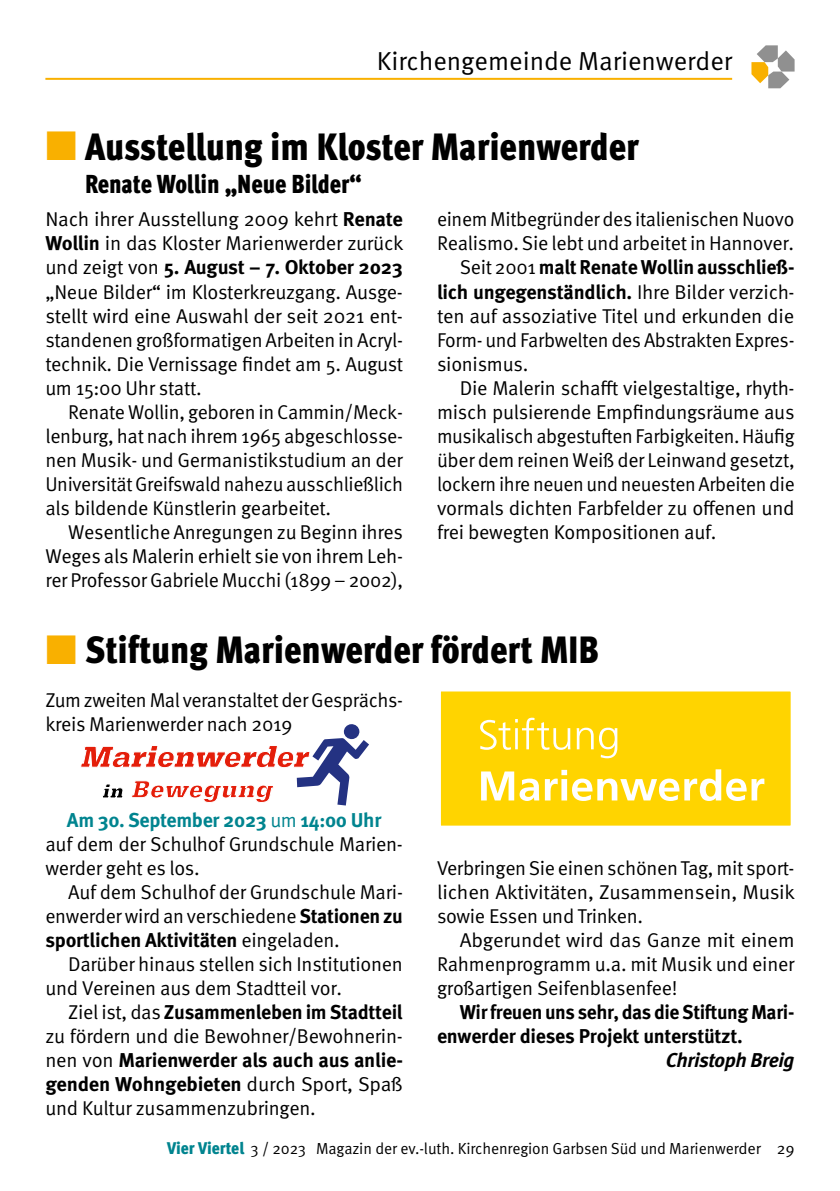
<style>
.page{position:relative;width:840px;height:1191px;background:#fff}
.page>*{position:absolute;margin:0;border:0;box-sizing:border-box;transform-origin:0 0}
.t1{font:900 condensed 38px "Meta Pro";color:#000}
.t2{font:26px "Meta Pro Norm";color:#000}
.t3{font:900 condensed 26px "Meta Pro";color:#000;scale:.95 1}
.t4{font:20px/24px "Meta Pro Norm";letter-spacing:-.015em;color:#000;text-align:justify}
.t5{font:700 20px/24px "Meta Pro";letter-spacing:-.015em;color:#000}
.t6{font:700 20px "Meta Pro";letter-spacing:-.015em;color:#00848f}
.t7{font:italic 700 20px "Meta Pro";letter-spacing:-.02em;color:#000}
.t8{font:16px "Meta Pro Norm";letter-spacing:-.01em;color:#000}
.s1{font-family:"European Pi Three";font-weight:400;font-stretch:normal;color:#f9b000}
.s2{font-family:"Meta Pro";font-weight:700}
.s3{font-family:"Meta Pro Norm";font-weight:400}
.s4{font-family:"Meta Pro";font-weight:900;font-stretch:condensed;font-size:17px;color:#00848f}
</style>
<div class="page">
<svg style="left:751px;top:45px;width:43px;height:43px"></svg>
<hr style="left:45px;top:78px;width:686px;height:2px;background:#f9b000">
<div style="left:438px;top:689px;width:354px;height:138px;background:#ffd400"></div>
<svg style="left:481px;top:769px;width:283px;height:32px"></svg>
<svg style="left:480px;top:717px;width:137px;height:41px"></svg>
<div style="left:437px;top:687px;width:357px;height:142px;border:4px solid #fff"></div>
<svg style="left:81px;top:724px;width:288px;height:82px"></svg>
<h2 class="t2" style="left:377px;top:42px;width:356px">Kirchengemeinde Marienwerder</h2>
<h1 class="t1" style="left:45px;top:116px;width:594px"><span class="s1">M</span> Ausstellung im Kloster Marienwerder</h1>
<h2 class="t3" style="left:85px;top:163px;width:292px">Renate Wollin „Neue Bilder“</h2>
<p class="t4" style="left:45px;top:206px;width:359px">Nach ihrer Ausstellung 2009 kehrt <span class="s2">Renate<br>Wollin</span> in das Kloster Marienwerder zurück</p>
<p class="t5" style="left:45px;top:254px;width:359px"><span class="s3">und zeigt von</span> 5. August – 7. Oktober 2023</p>
<p class="t4" style="left:45px;top:278px;width:359px">„Neue Bilder“ im Klosterkreuzgang. Ausge&shy;stellt wird eine Auswahl der seit 2021 ent&shy;standenen großformatigen Arbeiten in Acryl&shy;technik. Die Vernissage findet am 5. August um 15:00 Uhr statt.</p>
<p class="t4" style="left:45px;top:398px;width:359px;text-indent:23px">Renate Wollin, geboren in Cammin/Meck&shy;lenburg, hat nach ihrem 1965 abgeschlosse&shy;nen Musik- und Germanistikstudium an der Universität Greifswald nahezu ausschließlich als bildende Künstlerin gearbeitet.</p>
<p class="t4" style="left:45px;top:518px;width:359px;text-indent:23px">Wesentliche Anregungen zu Beginn ihres Weges als Malerin erhielt sie von ihrem Leh&shy;rer Professor Gabriele Mucchi (1899 – 2002),</p>
<p class="t4" style="left:437px;top:206px;width:358px">einem Mitbegründer des italienischen Nuovo<br>Realismo. Sie lebt und arbeitet in Hannover.</p>
<p class="t5" style="left:437px;top:254px;width:359px;text-align:right"><span class="s3">Seit 2001</span> malt Renate Wollin ausschließ&shy;lich ungegenständlich. <span class="s3">Ihre Bilder verzich-</span></p>
<p class="t4" style="left:437px;top:302px;width:359px">ten auf assoziative Titel und erkunden die Form- und Farbwelten des Abstrakten Expres&shy;sionismus.</p>
<p class="t4" style="left:437px;top:374px;width:359px;text-indent:23px">Die Malerin schafft vielgestaltige, rhyth&shy;misch pulsierende Empfindungsräume aus musikalisch abgestuften Farbigkeiten. Häufig über dem reinen Weiß der Leinwand gesetzt, lockern ihre neuen und neuesten Arbeiten die vormals dichten Farbfelder zu offenen und frei bewegten Kompositionen auf.</p>
<h1 class="t1" style="left:45px;top:620px;width:555px"><span class="s1">M</span> Stiftung Marienwerder fördert MIB</h1>
<p class="t4" style="left:45px;top:686px;width:359px">Zum zweiten Mal veranstaltet der Gesprächs&shy;kreis Marienwerder nach 2019</p>
<p class="t6" style="left:67px;top:804px;width:316px">Am 30. September 2023 <span class="s3">um</span> 14:00 Uhr</p>
<p class="t4" style="left:45px;top:830px;width:359px">auf dem der Schulhof Grundschule Marien&shy;werder geht es los.</p>
<p class="t4" style="left:45px;top:878px;width:359px;text-align:right">Auf dem Schulhof der Grundschule Mari&shy;enwerder wird an verschiedene <span class="s2">Stationen zu</span></p>
<p class="t5" style="left:45px;top:926px;width:296px">sportlichen Aktivitäten <span class="s3">eingeladen.</span></p>
<p class="t4" style="left:45px;top:950px;width:359px;text-indent:23px">Darüber hinaus stellen sich Institutionen und Vereinen aus dem Stadtteil vor.</p>
<p class="t5" style="left:68px;top:998px;width:336px"><span class="s3">Ziel ist, das</span> Zusammenleben im Stadtteil</p>
<p class="t4" style="left:45px;top:1022px;width:359px">zu fördern und die Bewohner/Bewohnerin-</p>
<p class="t5" style="left:45px;top:1046px;width:359px"><span class="s3">nen von</span> Marienwerder als auch aus anlie&shy;genden Wohngebieten <span class="s3">durch Sport, Spaß</span></p>
<p class="t4" style="left:45px;top:1094px;width:272px">und Kultur zusammenzubringen.</p>
<p class="t4" style="left:437px;top:854px;width:359px">Verbringen Sie einen schönen Tag, mit sport&shy;lichen Aktivitäten, Zusammensein, Musik sowie Essen und Trinken.</p>
<p class="t4" style="left:437px;top:926px;width:359px;text-indent:23px">Abgerundet wird das Ganze mit einem Rahmenprogramm u.a. mit Musik und einer großartigen Seifenblasenfee!</p>
<p class="t5" style="left:437px;top:998px;width:359px;text-indent:23px">Wir freuen uns sehr, das die Stiftung Mari&shy;enwerder dieses Projekt unterstützt.</p>
<p class="t7" style="left:665px;top:1044px;width:130px">Christoph Breig</p>
<p class="t8" style="left:167px;top:1135px;width:628px"><span class="s4">Vier Viertel</span> 3 / 2023 Magazin der ev.-luth. Kirchenregion Garbsen Süd und Marienwerder 29</p>
</div>
